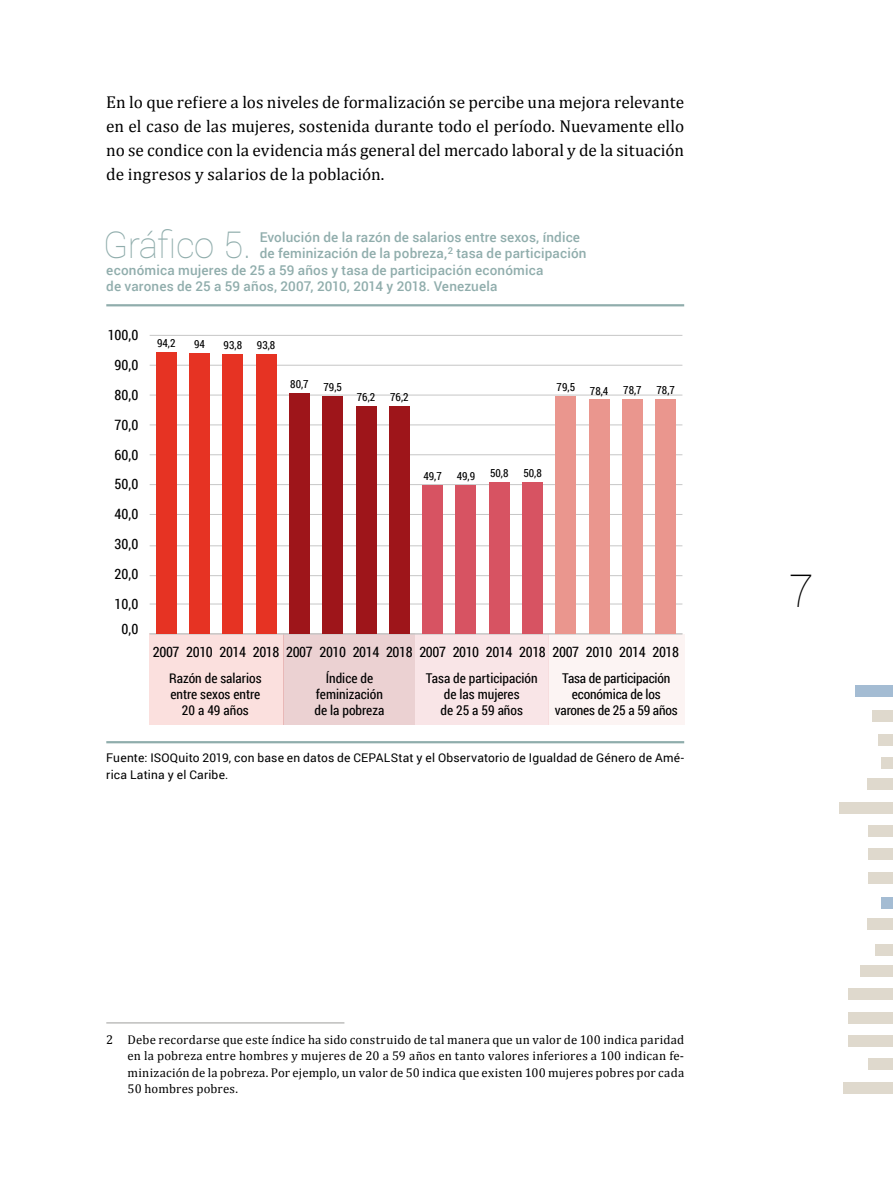
<style>
.page{position:relative;width:893px;height:1188px;background:#fff}
.page>*{position:absolute;margin:0;border:0;box-sizing:border-box;transform-origin:0 0}
.t1{font:100 45px "Roboto";color:#000}
.t2{font:100 36.75px "Roboto";letter-spacing:-.025em;color:#90adac}
.t3{font:17.25px/24px "Cambria";letter-spacing:.005em;color:#000;text-align:justify}
.t4{font:14.25px "Roboto Condensed";letter-spacing:-.03em;color:#000}
.t5{font:500 13.5px "Roboto";letter-spacing:.01em;color:#90adac}
.t6{font:13.5px/16.2px "Roboto Condensed";color:#000;text-align:center}
.t7{font:12.75px/16.5px "Cambria";letter-spacing:.015em;color:#000;text-align:justify}
.t8{font:12px/16.5px "Roboto";letter-spacing:.015em;color:#000}
.t9{font:11.1px "Roboto Condensed";color:#000}
</style>
<div class="page">
<div style="left:843px;top:1082px;width:50px;height:11px;background:#dfd9cd"></div>
<div style="left:868px;top:1059px;width:25px;height:11px;background:#dfd9cd"></div>
<div style="left:848px;top:1035px;width:45px;height:12px;background:#dfd9cd"></div>
<div style="left:848px;top:1012px;width:45px;height:11px;background:#dfd9cd"></div>
<div style="left:848px;top:989px;width:45px;height:11px;background:#dfd9cd"></div>
<div style="left:860px;top:965px;width:33px;height:12px;background:#dfd9cd"></div>
<div style="left:875px;top:944px;width:18px;height:11px;background:#dfd9cd"></div>
<div style="left:868px;top:919px;width:25px;height:11px;background:#dfd9cd"></div>
<div style="left:881px;top:898px;width:12px;height:11px;background:#a4bcd3"></div>
<div style="left:869px;top:872px;width:24px;height:11px;background:#dfd9cd"></div>
<div style="left:869px;top:849px;width:24px;height:11px;background:#dfd9cd"></div>
<div style="left:868px;top:825px;width:25px;height:12px;background:#dfd9cd"></div>
<div style="left:839px;top:802px;width:54px;height:11px;background:#dfd9cd"></div>
<div style="left:868px;top:779px;width:25px;height:11px;background:#dfd9cd"></div>
<div style="left:882px;top:758px;width:11px;height:11px;background:#dfd9cd"></div>
<div style="left:878px;top:734px;width:15px;height:11px;background:#dfd9cd"></div>
<div style="left:872px;top:711px;width:21px;height:11px;background:#dfd9cd"></div>
<div style="left:855px;top:685px;width:38px;height:12px;background:#a4bcd3"></div>
<hr style="left:106px;top:304px;width:578px;height:2px;background:#90adac">
<hr style="left:106px;top:741px;width:578px;height:2px;background:#90adac">
<div style="left:149px;top:633px;width:135px;height:92px;background:#fbe0de"></div>
<div style="left:284px;top:633px;width:131px;height:92px;background:#ebd1d2"></div>
<div style="left:415px;top:634px;width:133px;height:91px;background:#f9e5e7"></div>
<div style="left:548px;top:634px;width:137px;height:91px;background:#fcf4f3"></div>
<hr style="left:150px;top:633px;width:532px;height:1px;background:#c6c6c6">
<hr style="left:150px;top:604px;width:532px;height:1px;background:#c6c6c6">
<hr style="left:150px;top:575px;width:532px;height:1px;background:#c6c6c6">
<hr style="left:150px;top:545px;width:532px;height:1px;background:#c6c6c6">
<hr style="left:150px;top:514px;width:532px;height:1px;background:#c6c6c6">
<hr style="left:150px;top:484px;width:532px;height:1px;background:#c6c6c6">
<hr style="left:150px;top:454px;width:532px;height:1px;background:#c6c6c6">
<hr style="left:150px;top:425px;width:532px;height:1px;background:#c6c6c6">
<hr style="left:150px;top:395px;width:532px;height:1px;background:#c6c6c6">
<hr style="left:150px;top:365px;width:532px;height:1px;background:#c6c6c6">
<hr style="left:150px;top:335px;width:532px;height:1px;background:#c6c6c6">
<div style="left:156px;top:353px;width:21px;height:281px;background:#e63323"></div>
<div style="left:189px;top:353px;width:21px;height:281px;background:#e63323"></div>
<div style="left:222px;top:354px;width:21px;height:280px;background:#e63323"></div>
<div style="left:256px;top:354px;width:21px;height:280px;background:#e63323"></div>
<div style="left:289px;top:393px;width:21px;height:241px;background:#9e151a"></div>
<div style="left:322px;top:397px;width:21px;height:237px;background:#9e151a"></div>
<div style="left:356px;top:406px;width:20px;height:228px;background:#9e151a"></div>
<div style="left:389px;top:406px;width:21px;height:228px;background:#9e151a"></div>
<div style="left:422px;top:486px;width:21px;height:148px;background:#d75362"></div>
<div style="left:456px;top:485px;width:20px;height:149px;background:#d75362"></div>
<div style="left:489px;top:482px;width:21px;height:152px;background:#d75362"></div>
<div style="left:522px;top:482px;width:21px;height:152px;background:#d75362"></div>
<div style="left:555px;top:397px;width:21px;height:237px;background:#ea968e"></div>
<div style="left:589px;top:400px;width:21px;height:234px;background:#ea968e"></div>
<div style="left:622px;top:399px;width:21px;height:235px;background:#ea968e"></div>
<div style="left:655px;top:399px;width:21px;height:235px;background:#ea968e"></div>
<hr style="left:106px;top:1023px;width:238px;height:1px;background:#9d9d9c">
<p class="t3" style="left:106px;top:90px;width:579px">En lo que refiere a los niveles de formalización se percibe una mejora relevante en el caso de las mujeres, sostenida durante todo el período. Nuevamente ello no se condice con la evidencia más general del mercado laboral y de la situación de ingresos y salarios de la población.</p>
<h2 class="t2" style="left:103px;top:220px;width:149px">Gráfico 5.</h2>
<p class="t5" style="left:260px;top:228px;width:322px">Evolución de la razón de salarios entre sexos, índice</p>
<p class="t5" style="left:260px;top:244px;width:328px">de feminización de la pobreza,<sup>2</sup> tasa de participación</p>
<p class="t5" style="left:106px;top:261px;width:439px">económica mujeres de 25 a 59 años y tasa de participación económica</p>
<p class="t5" style="left:106px;top:277px;width:393px">de varones de 25 a 59 años, 2007, 2010, 2014 y 2018. Venezuela</p>
<p class="t4" style="left:108px;top:325px;width:32px">100,0</p>
<p class="t4" style="left:115px;top:355px;width:25px">90,0</p>
<p class="t4" style="left:115px;top:385px;width:25px">80,0</p>
<p class="t4" style="left:115px;top:415px;width:25px">70,0</p>
<p class="t4" style="left:115px;top:445px;width:25px">60,0</p>
<p class="t4" style="left:115px;top:475px;width:25px">50,0</p>
<p class="t4" style="left:115px;top:504px;width:25px">40,0</p>
<p class="t4" style="left:115px;top:534px;width:25px">30,0</p>
<p class="t4" style="left:115px;top:564px;width:25px">20,0</p>
<p class="t4" style="left:115px;top:594px;width:25px">10,0</p>
<p class="t4" style="left:122px;top:619px;width:18px">0,0</p>
<p class="t9" style="left:157px;top:336px;width:20px">94,2</p>
<p class="t9" style="left:194px;top:336px;width:12px">94</p>
<p class="t9" style="left:224px;top:337px;width:20px">93,8</p>
<p class="t9" style="left:257px;top:337px;width:20px">93,8</p>
<p class="t9" style="left:290px;top:376px;width:20px">80,7</p>
<p class="t9" style="left:324px;top:380px;width:20px">79,5</p>
<p class="t9" style="left:357px;top:389px;width:20px">76,2</p>
<p class="t9" style="left:390px;top:389px;width:20px">76,2</p>
<p class="t9" style="left:557px;top:380px;width:20px">79,5</p>
<p class="t9" style="left:590px;top:383px;width:20px">78,4</p>
<p class="t9" style="left:623px;top:382px;width:20px">78,7</p>
<p class="t9" style="left:656px;top:382px;width:20px">78,7</p>
<p class="t9" style="left:423px;top:469px;width:20px">49,7</p>
<p class="t9" style="left:457px;top:468px;width:20px">49,9</p>
<p class="t9" style="left:490px;top:465px;width:20px">50,8</p>
<p class="t9" style="left:523px;top:465px;width:20px">50,8</p>
<p class="t4" style="left:153px;top:642px;width:528px">2007 2010 2014 2018 2007 2010 2014 2018 2007 2010 2014 2018 2007 2010 2014 2018</p>
<p class="t6" style="left:169px;top:669px;width:94px">Razón de salarios entre sexos entre<br>20 a 49 años</p>
<p class="t6" style="left:315px;top:669px;width:71px">Índice de feminización de la pobreza</p>
<p class="t6" style="left:426px;top:669px;width:113px">Tasa de participación de las mujeres<br>de 25 a 59 años</p>
<p class="t6" style="left:555px;top:669px;width:124px">Tasa de participación económica de los varones de 25 a 59 años</p>
<p class="t8" style="left:106px;top:749px;width:579px">Fuente: ISOQuito 2019, con base en datos de CEPALStat y el Observatorio de Igualdad de Género de Amé&shy;rica Latina y el Caribe.</p>
<p class="t7" style="left:128px;top:1031px;width:558px;text-indent:-21px">2 Debe recordarse que este índice ha sido construido de tal manera que un valor de 100 indica paridad en la pobreza entre hombres y mujeres de 20 a 59 años en tanto valores inferiores a 100 indican fe&shy;minización de la pobreza. Por ejemplo, un valor de 50 indica que existen 100 mujeres pobres por cada 50 hombres pobres.</p>
<h1 class="t1" style="left:789px;top:560px;width:26px">7</h1>
</div>
